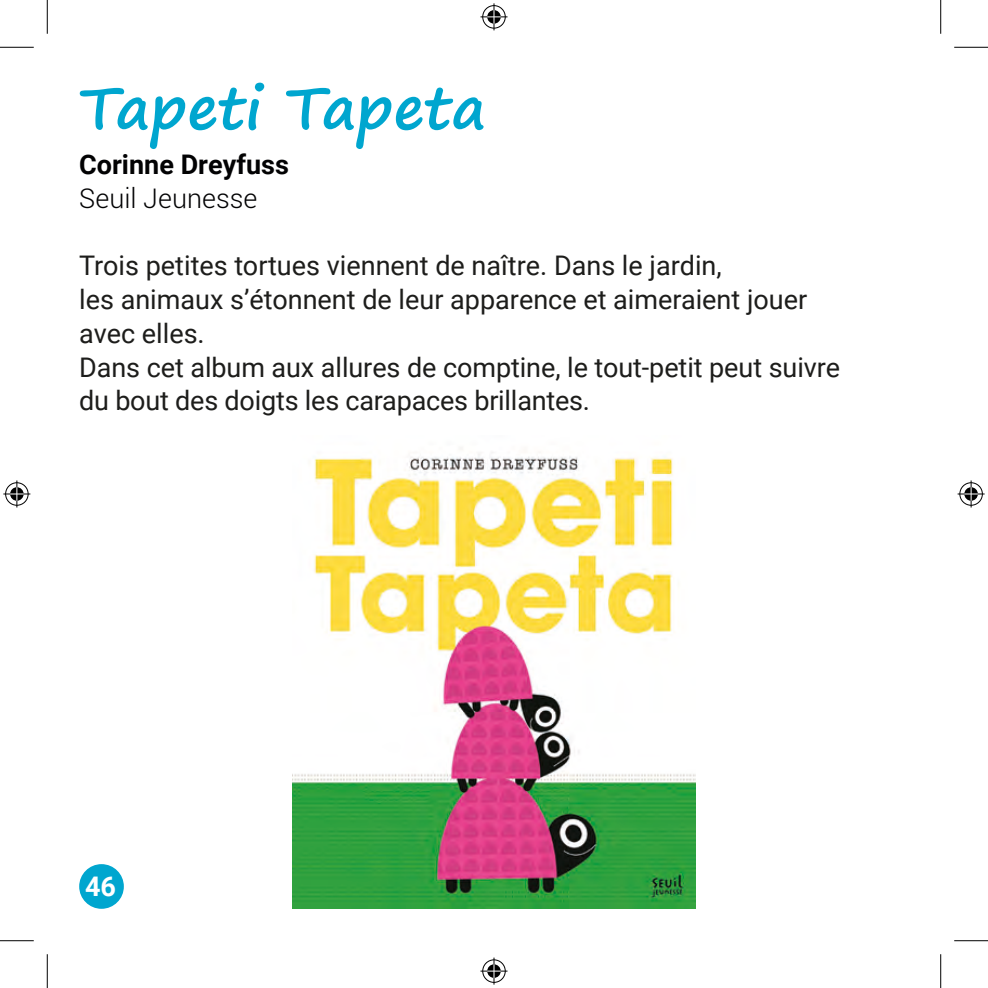
<style>
.page{position:relative;width:988px;height:988px;background:#fff}
.page>*{position:absolute;margin:0;border:0;box-sizing:border-box;transform-origin:0 0}
.t1{font:700 58.5px "Segoe Print";color:#00a6cf}
.t2{font:27px/33.8px "Roboto";color:#1d1d1b}
.t3{font:700 27px "Roboto";color:#020203}
.t4{font:300 27px "Roboto";color:#020203}
.t5{font:700 27px "Roboto";color:#fff}
</style>
<div class="page">
<div style="left:79px;top:864px;width:45px;height:44px;background:#00a6cf;border-radius:50%"></div>
<img style="left:293px;top:448px;width:402px;height:460px">
<hr style="left:0;top:47px;width:34px;height:1px;background:#000">
<hr style="left:954px;top:47px;width:33px;height:1px;background:#000">
<hr style="left:0;top:940px;width:34px;height:1px;background:#000">
<hr style="left:954px;top:940px;width:33px;height:1px;background:#000">
<hr style="left:47px;top:0;width:1px;height:34px;background:#000">
<hr style="left:47px;top:954px;width:1px;height:33px;background:#000">
<hr style="left:940px;top:0;width:1px;height:34px;background:#000">
<hr style="left:940px;top:954px;width:1px;height:33px;background:#000">
<svg style="left:480px;top:3px;width:27px;height:27px"></svg>
<svg style="left:480px;top:957px;width:27px;height:27px"></svg>
<svg style="left:3px;top:480px;width:27px;height:27px"></svg>
<svg style="left:957px;top:480px;width:27px;height:27px"></svg>
<h1 class="t1" style="left:79px;top:55px;width:408px">Tapeti Tapeta</h1>
<p class="t3" style="left:79px;top:145px;width:211px">Corinne Dreyfuss</p>
<p class="t4" style="left:79px;top:179px;width:180px">Seuil Jeunesse</p>
<p class="t2" style="left:79px;top:248px;width:762px">Trois petites tortues viennent de naître. Dans le jardin,<br>les animaux s’étonnent de leur apparence et aimeraient jouer avec elles.<br>Dans cet album aux allures de comptine, le tout-petit peut suivre du bout des doigts les carapaces brillantes.</p>
<p class="t5" style="left:85px;top:867px;width:32px">46</p>
</div>
